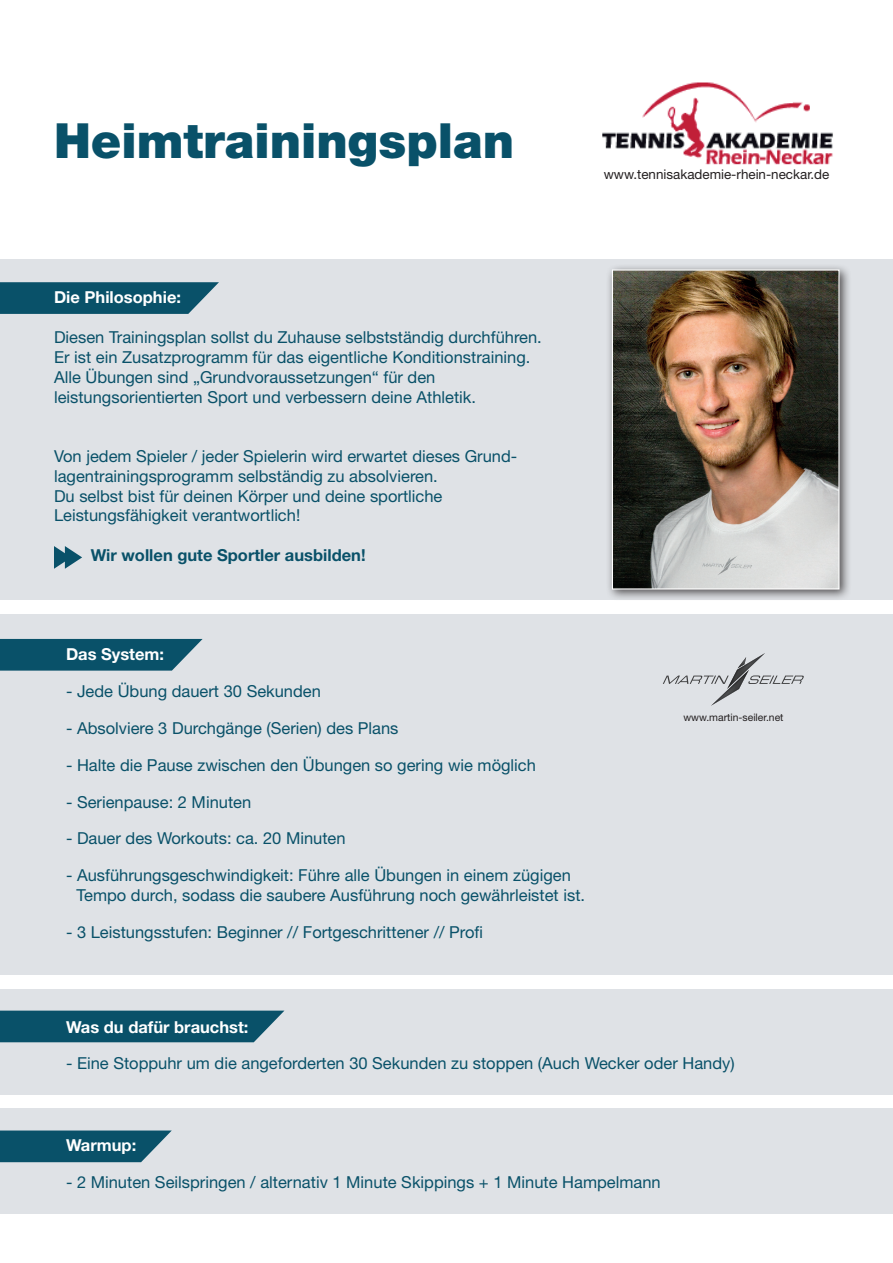
<style>
.page{position:relative;width:893px;height:1263px;background:#fff}
.page>*{position:absolute;margin:0;border:0;box-sizing:border-box;transform-origin:0 0}
.t1{font:900 48.6px "Helvetica Neue";color:#095169}
.t2{font:16.5px/19.8px "Helvetica Neue";color:#095169}
.t3{font:700 16.5px "Helvetica Neue";color:#fff}
.t4{font:700 16.5px "Helvetica Neue";color:#095169}
.t5{font:13.35px "Helvetica Neue";color:#231f20}
.t6{font:10.35px "Helvetica Neue";color:#231f20}
</style>
<div class="page">
<img style="left:602px;top:82px;width:231px;height:83px">
<div style="left:0;top:614px;width:893px;height:361px;background:#dfe2e6"></div>
<svg style="left:0;top:639px;width:203px;height:32px;background:#1b5d74"></svg>
<div style="left:0;top:990px;width:893px;height:105px;background:#dfe2e6"></div>
<div style="left:0;top:1108px;width:893px;height:106px;background:#dfe2e6"></div>
<div style="left:0;top:259px;width:893px;height:341px;background:#dfe2e6"></div>
<div style="left:606px;top:263px;width:246px;height:339px;background:#231f20;opacity:.75"></div>
<img style="left:614px;top:271px;width:223px;height:316px">
<div style="left:612px;top:269px;width:227px;height:320px;border:1px solid #fff"></div>
<svg style="left:0;top:1010px;width:284px;height:32px;background:#175a71"></svg>
<svg style="left:0;top:1130px;width:172px;height:32px;background:#1f6076"></svg>
<svg style="left:54px;top:546px;width:28px;height:23px"></svg>
<svg style="left:0;top:282px;width:219px;height:32px;background:#195c72"></svg>
<svg style="left:663px;top:653px;width:141px;height:53px"></svg>
<h1 class="t1" style="left:54px;top:112px;width:462px">Heimtrainingsplan</h1>
<p class="t5" style="left:604px;top:167px;width:227px">www.tennisakademie-rhein-neckar.de</p>
<p class="t3" style="left:54px;top:287px;width:129px">Die Philosophie:</p>
<p class="t2" style="left:54px;top:327px;width:489px">Diesen Trainingsplan sollst du Zuhause selbstständig durchführen.<br>Er ist ein Zusatzprogramm für das eigentliche Konditionstraining.<br>Alle Übungen sind „Grundvoraussetzungen“ für den leistungsorientierten Sport und verbessern deine Athletik.</p>
<p class="t2" style="left:54px;top:446px;width:465px">Von jedem Spieler / jeder Spielerin wird erwartet dieses Grund&shy;lagentrainingsprogramm selbständig zu absolvieren.<br>Du selbst bist für deinen Körper und deine sportliche Leistungsfähigkeit verantwortlich!</p>
<p class="t4" style="left:91px;top:545px;width:276px">Wir wollen gute Sportler ausbilden!</p>
<p class="t3" style="left:66px;top:644px;width:100px">Das System:</p>
<p class="t2" style="left:66px;top:681px;width:256px">- Jede Übung dauert 30 Sekunden</p>
<p class="t2" style="left:66px;top:718px;width:334px">- Absolviere 3 Durchgänge (Serien) des Plans</p>
<p class="t2" style="left:66px;top:755px;width:471px">- Halte die Pause zwischen den Übungen so gering wie möglich</p>
<p class="t2" style="left:66px;top:792px;width:187px">- Serienpause: 2 Minuten</p>
<p class="t2" style="left:66px;top:828px;width:281px">- Dauer des Workouts: ca. 20 Minuten</p>
<p class="t2" style="left:77px;top:865px;width:510px;text-indent:-11px">- Ausführungsgeschwindigkeit: Führe alle Übungen in einem zügigen<br>Tempo durch, sodass die saubere Ausführung noch gewährleistet ist.</p>
<p class="t2" style="left:66px;top:922px;width:419px">- 3 Leistungsstufen: Beginner // Fortgeschrittener // Profi</p>
<p class="t6" style="left:683px;top:711px;width:102px">www.martin-seiler.net</p>
<p class="t3" style="left:66px;top:1016px;width:184px">Was du dafür brauchst:</p>
<p class="t2" style="left:66px;top:1053px;width:670px">- Eine Stoppuhr um die angeforderten 30 Sekunden zu stoppen (Auch Wecker oder Handy)</p>
<p class="t3" style="left:66px;top:1135px;width:72px">Warmup:</p>
<p class="t2" style="left:66px;top:1172px;width:596px">- 2 Minuten Seilspringen / alternativ 1 Minute Skippings + 1 Minute Hampelmann</p>
</div>
